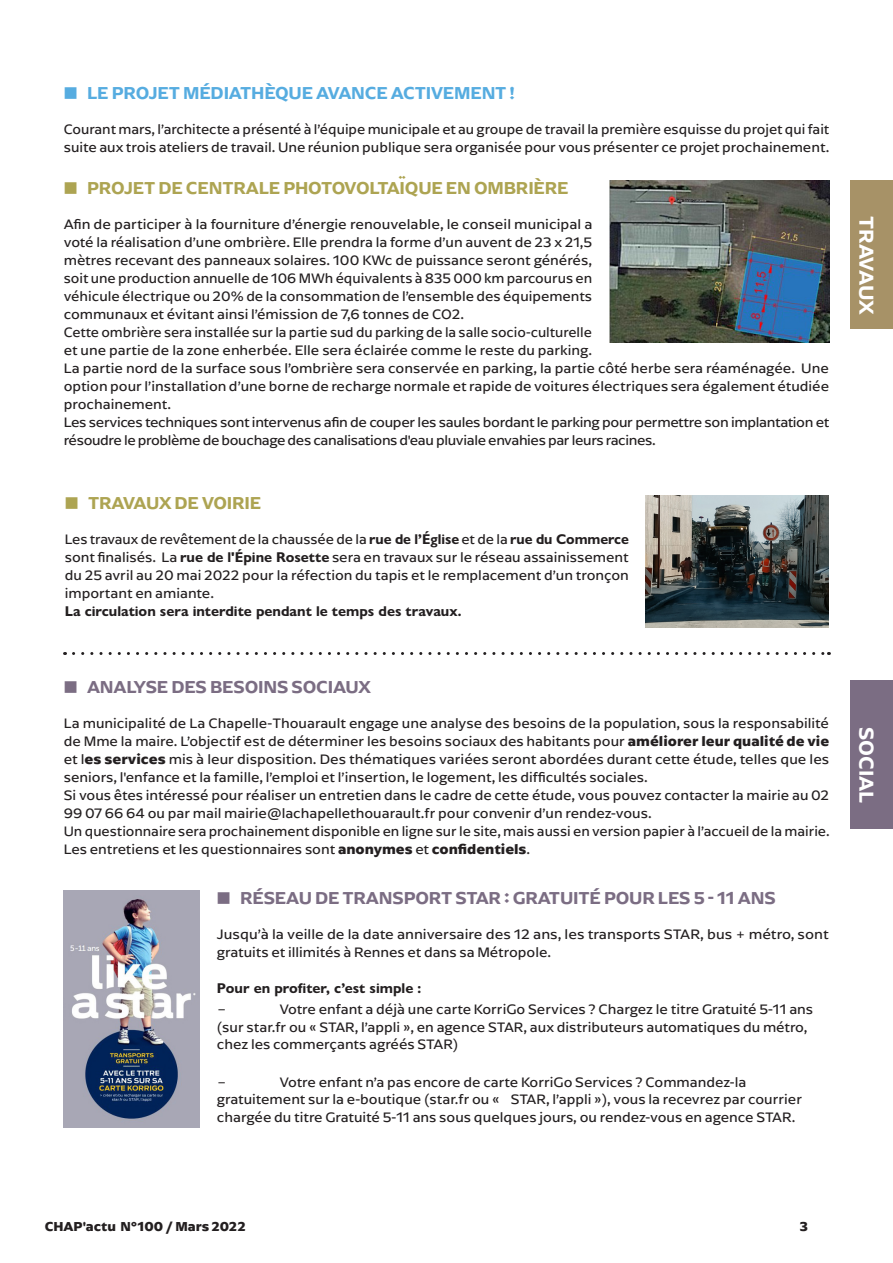
<style>
.page{position:relative;width:893px;height:1263px;background:#fff}
.page>*{position:absolute;margin:0;border:0;box-sizing:border-box;transform-origin:0 0}
.Titre_onglet_article{font:600 21px "Arpona Sans";color:#fff}
.t1{font:600 18px "Arpona Sans";letter-spacing:-.01em;color:#7b6d83}
.t2{font:600 18px "Arpona Sans";letter-spacing:-.01em;color:#ada452}
.t3{font:600 18px "Arpona Sans";letter-spacing:-.01em;color:#56ace0}
.Texte_article{font:14.25px/18px "Arpona Sans";color:#231f20}
.Texte_article-2{font:14.25px/18px "Arpona Sans";letter-spacing:-.025em;color:#231f20}
.Texte_article-3{font:700 14.25px "Gill Sans Nova";color:#231f20}
.t4{font:700 13.5px "Arpona Sans";color:#231f20}
.s1{font-family:"Gill Sans Nova";font-weight:700}
.s2{font-weight:700}
</style>
<div class="page">
<div style="left:850px;top:180px;width:43px;height:149px;background:#a79267"></div>
<svg style="left:74px;top:652px;width:755px;height:3px"></svg>
<img style="left:609px;top:181px;width:220px;height:161px">
<div style="left:850px;top:680px;width:43px;height:149px;background:#7b6d83"></div>
<img style="left:646px;top:495px;width:182px;height:132px">
<img style="left:64px;top:891px;width:136px;height:236px">
<p class="t3" style="left:64px;top:80px;width:453px">■ LE PROJET MÉDIATHÈQUE AVANCE ACTIVEMENT !</p>
<p class="Texte_article" style="left:64px;top:119px;width:767px">Courant mars, l’architecte a présenté à l’équipe municipale et au groupe de travail la première esquisse du projet qui fait suite aux trois ateliers de travail. Une réunion publique sera organisée pour vous présenter ce projet prochainement.</p>
<p class="t2" style="left:64px;top:176px;width:506px">■ PROJET DE CENTRALE PHOTOVOLTAÏQUE EN OMBRIÈRE</p>
<p class="Texte_article" style="left:64px;top:215px;width:530px;text-align:justify">Afin de participer à la fourniture d’énergie renouvelable, le conseil municipal a voté la réalisation d’une ombrière. Elle prendra la forme d’un auvent de 23 x 21,5 mètres recevant des panneaux solaires. 100 KWc de puissance seront générés, soit une production annuelle de 106 MWh équivalents à 835 000 km parcourus en véhicule électrique ou 20% de la consommation de l’ensemble des équipements communaux et évitant ainsi l’émission de 7,6 tonnes de CO2.</p>
<p class="Texte_article" style="left:64px;top:323px;width:767px">Cette ombrière sera installée sur la partie sud du parking de la salle socio-culturelle<br>et une partie de la zone enherbée. Elle sera éclairée comme le reste du parking.<br>La partie nord de la surface sous l’ombrière sera conservée en parking, la partie côté herbe sera réaménagée. Une option pour l’installation d’une borne de recharge normale et rapide de voitures électriques sera également étudiée prochainement.</p>
<p class="Texte_article-2" style="left:64px;top:413px;width:767px">Les services techniques sont intervenus afin de couper les saules bordant le parking pour permettre son implantation et résoudre le problème de bouchage des canalisations d'eau pluviale envahies par leurs racines.</p>
<p class="t2" style="left:65px;top:491px;width:198px">■ TRAVAUX DE VOIRIE</p>
<p class="Texte_article" style="left:65px;top:530px;width:565px;text-align:justify">Les travaux de revêtement de la chaussée de la <span class="s1">rue de l’Église</span> et de la <span class="s1">rue du Commerce </span>sont finalisés. La <span class="s1">rue de l'Épine Rosette</span> sera en travaux sur le réseau assainissement du 25 avril au 20 mai 2022 pour la réfection du tapis et le remplacement d’un tronçon important en amiante.</p>
<p class="Texte_article-3" style="left:65px;top:602px;width:398px">La circulation sera interdite pendant le temps des travaux.</p>
<p class="t1" style="left:64px;top:675px;width:309px">■ ANALYSE DES BESOINS SOCIAUX</p>
<p class="Texte_article" style="left:64px;top:714px;width:767px;text-align:justify">La municipalité de La Chapelle-Thouarault engage une analyse des besoins de la population, sous la responsabilité de Mme la maire. L’objectif est de déterminer les besoins sociaux des habitants pour <span class="s2">améliorer leur qualité de vie </span>et l<span class="s2">es services</span> mis à leur disposition. Des thématiques variées seront abordées durant cette étude, telles que les seniors, l'enfance et la famille, l’emploi et l’insertion, le logement, les difficultés sociales.</p>
<p class="Texte_article" style="left:64px;top:786px;width:767px">Si vous êtes intéressé pour réaliser un entretien dans le cadre de cette étude, vous pouvez contacter la mairie au 02<br>99 07 66 64 ou par mail mairie@lachapellethouarault.fr pour convenir d’un rendez-vous.</p>
<p class="Texte_article" style="left:64px;top:822px;width:767px">Un questionnaire sera prochainement disponible en ligne sur le site, mais aussi en version papier à l’accueil de la mairie.</p>
<p class="Texte_article" style="left:64px;top:840px;width:468px">Les entretiens et les questionnaires sont <span class="s2">anonymes</span> et <span class="s2">confidentiels</span>.</p>
<p class="t1" style="left:217px;top:886px;width:560px">■ RÉSEAU DE TRANSPORT STAR : GRATUITÉ POUR LES 5 - 11 ANS</p>
<p class="Texte_article" style="left:217px;top:925px;width:613px">Jusqu’à la veille de la date anniversaire des 12 ans, les transports STAR, bus + métro, sont gratuits et illimités à Rennes et dans sa Métropole.</p>
<p class="Texte_article-3" style="left:217px;top:979px;width:206px">Pour en profiter, c’est simple :</p>
<p class="Texte_article" style="left:217px;top:1000px;width:11px">−</p>
<p class="Texte_article" style="left:217px;top:1001px;width:598px;line-height:17.1px;text-indent:63px">Votre enfant a déjà une carte KorriGo Services ? Chargez le titre Gratuité 5-11 ans (sur star.fr ou « STAR, l’appli », en agence STAR, aux distributeurs automatiques du métro, chez les commerçants agréés STAR)</p>
<p class="Texte_article" style="left:217px;top:1073px;width:11px">−</p>
<p class="Texte_article" style="left:217px;top:1073px;width:587px;line-height:17.5px;text-align:center">Votre enfant n’a pas encore de carte KorriGo Services ? Commandez-la<br>gratuitement sur la e-boutique (star.fr ou « STAR, l’appli »), vous la recevrez par courrier chargée du titre Gratuité 5-11 ans sous quelques jours, ou rendez-vous en agence STAR.</p>
<p class="Titre_onglet_article" style="left:881px;top:216px;width:101px;rotate:90deg">TRAVAUX</p>
<p class="Titre_onglet_article" style="left:881px;top:727px;width:78px;rotate:90deg">SOCIAL</p>
<p class="t4" style="left:45px;top:1218px;width:203px">CHAP'actu N°100 / Mars 2022</p>
<p class="t4" style="left:800px;top:1218px;width:10px">3</p>
</div>
